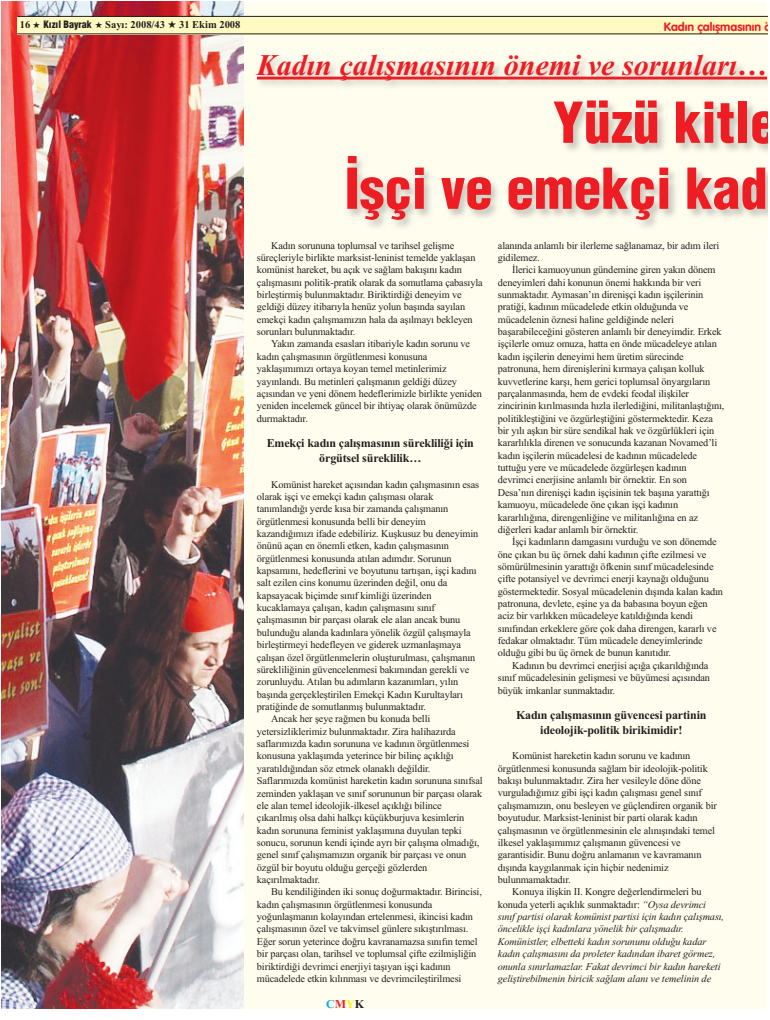
<style>
.page{position:relative;width:770px;height:1020px;background:#fff}
.page>*{position:absolute;margin:0;border:0;box-sizing:border-box;transform-origin:0 0}
.t1{font:900 condensed 55px/66px "Helvetica Cond";color:#ee1d23;text-align:right}
.t2{font:italic 700 30px "Times New Roman";color:#ee1d23}
.t3{font:700 12px/14.4px "Times New Roman";letter-spacing:-.01em;color:#231f20;text-align:center}
.t4{font:700 12px "VAG Rounded";color:#ee1d23}
.t5{font:700 12px "Times New Roman";color:#00aeef}
.t6{font:700 10.5px "Times New Roman";color:#231f20}
.t7{font:10.3px/12.4px "Times New Roman";letter-spacing:-.01em;color:#231f20}
.t8{font:italic 10.3px/12.4px "Times New Roman";letter-spacing:-.01em;color:#231f20}
.s1{font-family:"Helvetica Cond";font-weight:900;font-stretch:condensed;font-size:10px}
.s2{color:#ee1e24}
.s3{color:#fff101}
.s4{color:#231f20}
.s5{font-style:normal}
</style>
<div class="page">
<div style="left:2px;top:2px;width:765px;height:1006px;background:#fffdee"></div>
<img style="left:2px;top:2px;width:242px;height:1006px">
<div style="left:17px;top:18px;width:750px;height:17px;background:#fffac1"></div>
<hr style="left:17px;top:34px;width:750px;height:1px;background:#231f20">
<hr style="left:18px;top:16px;width:749px;height:1px;background:#231f20">
<hr style="left:257px;top:77px;width:510px;height:3px;background:#ee1d23">
<p class="t6" style="left:20px;top:22px;width:222px">16 ★ <span class="s1">Kızıl Bayrak</span> ★ Sayı: 2008/43 ★ 31 Ekim 2008</p>
<p class="t4" style="left:664px;top:22px;width:109px">Kadın çalışmasının ö</p>
<h2 class="t2" style="left:257px;top:54px;width:512px">Kadın çalışmasının önemi ve sorunları…</h2>
<h1 class="t1" style="left:345px;top:94px;width:435px">Yüzü kitle<br>İşçi ve emekçi kad</h1>
<p class="t7" style="left:257px;top:240px;width:227px;text-indent:14px">Kadın sorununa toplumsal ve tarihsel gelişme süreçleriyle birlikte marksist-leninist temelde yaklaşan komünist hareket, bu açık ve sağlam bakışını kadın çalışmasını politik-pratik olarak da somutlama çabasıyla birleştirmiş bulunmaktadır. Biriktirdiği deneyim ve geldiği düzey itibarıyla henüz yolun başında sayılan emekçi kadın çalışmamızın hala da aşılmayı bekleyen sorunları bulunmaktadır.</p>
<p class="t7" style="left:257px;top:339px;width:227px;text-indent:14px">Yakın zamanda esasları itibariyle kadın sorunu ve kadın çalışmasının örgütlenmesi konusuna yaklaşımımızı ortaya koyan temel metinlerimiz yayınlandı. Bu metinleri çalışmanın geldiği düzey açısından ve yeni dönem hedeflerimizle birlikte yeniden yeniden incelemek güncel bir ihtiyaç olarak önümüzde durmaktadır.</p>
<p class="t3" style="left:267px;top:437px;width:209px">Emekçi kadın çalışmasının sürekliliği için örgütsel süreklilik…</p>
<p class="t7" style="left:271px;top:479px;width:210px">Komünist hareket açısından kadın çalışmasının esas</p>
<p class="t7" style="left:257px;top:491px;width:178px">olarak işçi ve emekçi kadın çalışması olarak</p>
<p class="t7" style="left:257px;top:504px;width:193px">tanımlandığı yerde kısa bir zamanda çalışmanın</p>
<p class="t7" style="left:257px;top:516px;width:170px">örgütlenmesi konusunda belli bir deneyim</p>
<p class="t7" style="left:257px;top:528px;width:223px">kazandığımızı ifade edebiliriz. Kuşkusuz bu deneyimin</p>
<p class="t7" style="left:257px;top:541px;width:194px">önünü açan en önemli etken, kadın çalışmasının</p>
<p class="t7" style="left:257px;top:553px;width:196px">örgütlenmesi konusunda atılan adımdır. Sorunun</p>
<p class="t7" style="left:257px;top:565px;width:221px">kapsamını, hedeflerini ve boyutunu tartışan, işçi kadını</p>
<p class="t7" style="left:257px;top:578px;width:192px">salt ezilen cins konumu üzerinden değil, onu da</p>
<p class="t7" style="left:257px;top:590px;width:176px">kapsayacak biçimde sınıf kimliği üzerinden</p>
<p class="t7" style="left:257px;top:602px;width:180px">kucaklamaya çalışan, kadın çalışmasını sınıf</p>
<p class="t7" style="left:257px;top:615px;width:205px">çalışmasının bir parçası olarak ele alan ancak bunu</p>
<p class="t7" style="left:257px;top:627px;width:215px">bulunduğu alanda kadınlara yönelik özgül çalışmayla</p>
<p class="t7" style="left:257px;top:640px;width:206px">birleştirmeyi hedefleyen ve giderek uzmanlaşmaya</p>
<p class="t7" style="left:257px;top:652px;width:220px">çalışan özel örgütlenmelerin oluşturulması, çalışmanın</p>
<p class="t7" style="left:257px;top:664px;width:214px">sürekliliğinin güvencelenmesi bakımından gerekli ve</p>
<p class="t7" style="left:257px;top:677px;width:203px">zorunluydu. Atılan bu adımların kazanımları, yılın</p>
<p class="t7" style="left:257px;top:689px;width:208px">başında gerçekleştirilen Emekçi Kadın Kurultayları</p>
<p class="t7" style="left:257px;top:701px;width:171px">pratiğinde de somutlanmış bulunmaktadır.</p>
<p class="t7" style="left:271px;top:714px;width:161px">Ancak her şeye rağmen bu konuda belli</p>
<p class="t7" style="left:257px;top:726px;width:200px">yetersizliklerimiz bulunmaktadır. Zira halihazırda</p>
<p class="t7" style="left:257px;top:738px;width:214px">saflarımızda kadın sorununa ve kadının örgütlenmesi</p>
<p class="t7" style="left:257px;top:751px;width:198px">konusuna yaklaşımda yeterince bir bilinç açıklığı</p>
<p class="t7" style="left:257px;top:763px;width:175px">yaratıldığından söz etmek olanaklı değildir.</p>
<p class="t7" style="left:257px;top:775px;width:227px">Saflarımızda komünist hareketin kadın sorununa sınıfsal</p>
<p class="t7" style="left:257px;top:788px;width:227px">zeminden yaklaşan ve sınıf sorununun bir parçası olarak</p>
<p class="t7" style="left:257px;top:800px;width:186px">ele alan temel ideolojik-ilkesel açıklığı bilince</p>
<p class="t7" style="left:257px;top:813px;width:209px">çıkarılmış olsa dahi halkçı küçükburjuva kesimlerin</p>
<p class="t7" style="left:257px;top:825px;width:206px">kadın sorununa feminist yaklaşımına duyulan tepki</p>
<p class="t7" style="left:257px;top:837px;width:224px">sonucu, sorunun kendi içinde ayrı bir çalışma olmadığı,</p>
<p class="t7" style="left:257px;top:850px;width:211px">genel sınıf çalışmamızın organik bir parçası ve onun</p>
<p class="t7" style="left:257px;top:862px;width:172px">özgül bir boyutu olduğu gerçeği gözlerden</p>
<p class="t7" style="left:257px;top:874px;width:65px">kaçırılmaktadır.</p>
<p class="t7" style="left:271px;top:887px;width:212px">Bu kendiliğinden iki sonuç doğurmaktadır. Birincisi,</p>
<p class="t7" style="left:257px;top:899px;width:177px">kadın çalışmasının örgütlenmesi konusunda</p>
<p class="t7" style="left:257px;top:911px;width:217px">yoğunlaşmanın kolayından ertelenmesi, ikincisi kadın</p>
<p class="t7" style="left:257px;top:924px;width:213px">çalışmasının özel ve takvimsel günlere sıkıştırılması.</p>
<p class="t7" style="left:257px;top:936px;width:222px">Eğer sorun yeterince doğru kavranamazsa sınıfın temel</p>
<p class="t7" style="left:257px;top:949px;width:221px">bir parçası olan, tarihsel ve toplumsal çifte ezilmişliğin</p>
<p class="t7" style="left:257px;top:961px;width:195px">biriktirdiği devrimci enerjiyi taşıyan işçi kadının</p>
<p class="t7" style="left:257px;top:973px;width:206px">mücadelede etkin kılınması ve devrimcileştirilmesi</p>
<p class="t5" style="left:326px;top:1000px;width:39px">C<span class="s2">M</span><span class="s3">Y</span><span class="s4">K</span></p>
<p class="t7" style="left:498px;top:240px;width:223px">alanında anlamlı bir ilerleme sağlanamaz, bir adım ileri gidilemez.</p>
<p class="t7" style="left:498px;top:265px;width:228px;text-indent:14px">İlerici kamuoyunun gündemine giren yakın dönem deneyimleri dahi konunun önemi hakkında bir veri sunmaktadır. Aymasan’ın direnişçi kadın işçilerinin pratiği, kadının mücadelede etkin olduğunda ve mücadelenin öznesi haline geldiğinde neleri başarabileceğini gösteren anlamlı bir deneyimdir. Erkek işçilerle omuz omuza, hatta en önde mücadeleye atılan kadın işçilerin deneyimi hem üretim sürecinde patronuna, hem direnişlerini kırmaya çalışan kolluk kuvvetlerine karşı, hem gerici toplumsal önyargıların parçalanmasında, hem de evdeki feodal ilişkiler zincirinin kırılmasında hızla ilerlediğini, militanlaştığını, politikleştiğini ve özgürleştiğini göstermektedir. Keza bir yılı aşkın bir süre sendikal hak ve özgürlükleri için kararlılıkla direnen ve sonucunda kazanan Novamed’li kadın işçilerin mücadelesi de kadının mücadelede tuttuğu yere ve mücadelede özgürleşen kadının devrimci enerjisine anlamlı bir örnektir. En son Desa’nın direnişçi kadın işçisinin tek başına yarattığı kamuoyu, mücadelede öne çıkan işçi kadının kararlılığına, direngenliğine ve militanlığına en az diğerleri kadar anlamlı bir örnektir.</p>
<p class="t7" style="left:498px;top:537px;width:227px;text-indent:14px">İşçi kadınların damgasını vurduğu ve son dönemde öne çıkan bu üç örnek dahi kadının çifte ezilmesi ve sömürülmesinin yarattığı öfkenin sınıf mücadelesinde çifte potansiyel ve devrimci enerji kaynağı olduğunu göstermektedir. Sosyal mücadelenin dışında kalan kadın patronuna, devlete, eşine ya da babasına boyun eğen aciz bir varlıkken mücadeleye katıldığında kendi sınıfından erkeklere göre çok daha direngen, kararlı ve fedakar olmaktadır. Tüm mücadele deneyimlerinde olduğu gibi bu üç örnek de bunun kanıtıdır.</p>
<p class="t7" style="left:498px;top:660px;width:214px;text-indent:14px">Kadının bu devrimci enerjisi açığa çıkarıldığında sınıf mücadelesinin gelişmesi ve büyümesi açısından büyük imkanlar sunmaktadır.</p>
<p class="t3" style="left:516px;top:709px;width:192px">Kadın çalışmasının güvencesi partinin ideolojik-politik birikimidir!</p>
<p class="t7" style="left:498px;top:751px;width:221px;text-indent:14px">Komünist hareketin kadın sorunu ve kadının örgütlenmesi konusunda sağlam bir ideolojik-politik bakışı bulunmaktadır. Zira her vesileyle döne döne vurguladığımız gibi işçi kadın çalışması genel sınıf çalışmamızın, onu besleyen ve güçlendiren organik bir boyutudur. Marksist-leninist bir parti olarak kadın çalışmasının ve örgütlenmesinin ele alınışındaki temel ilkesel yaklaşımımız çalışmanın güvencesi ve garantisidir. Bunu doğru anlamanın ve kavramanın dışında kaygılanmak için hiçbir nedenimiz bulunmamaktadır.</p>
<p class="t8" style="left:498px;top:887px;width:228px;text-indent:14px"><span class="s5">Konuya ilişkin II. Kongre değerlendirmeleri bu konuda yeterli açıklık sunmaktadır:</span> “Oysa devrimci sınıf partisi olarak komünist partisi için kadın çalışması, öncelikle işçi kadınlara yönelik bir çalışmadır.<br>Komünistler, elbetteki kadın sorununu olduğu kadar kadın çalışmasını da proleter kadından ibaret görmez, onunla sınırlamazlar. Fakat devrimci bir kadın hareketi geliştirebilmenin biricik sağlam alanı ve temelinin de</p>
</div>
